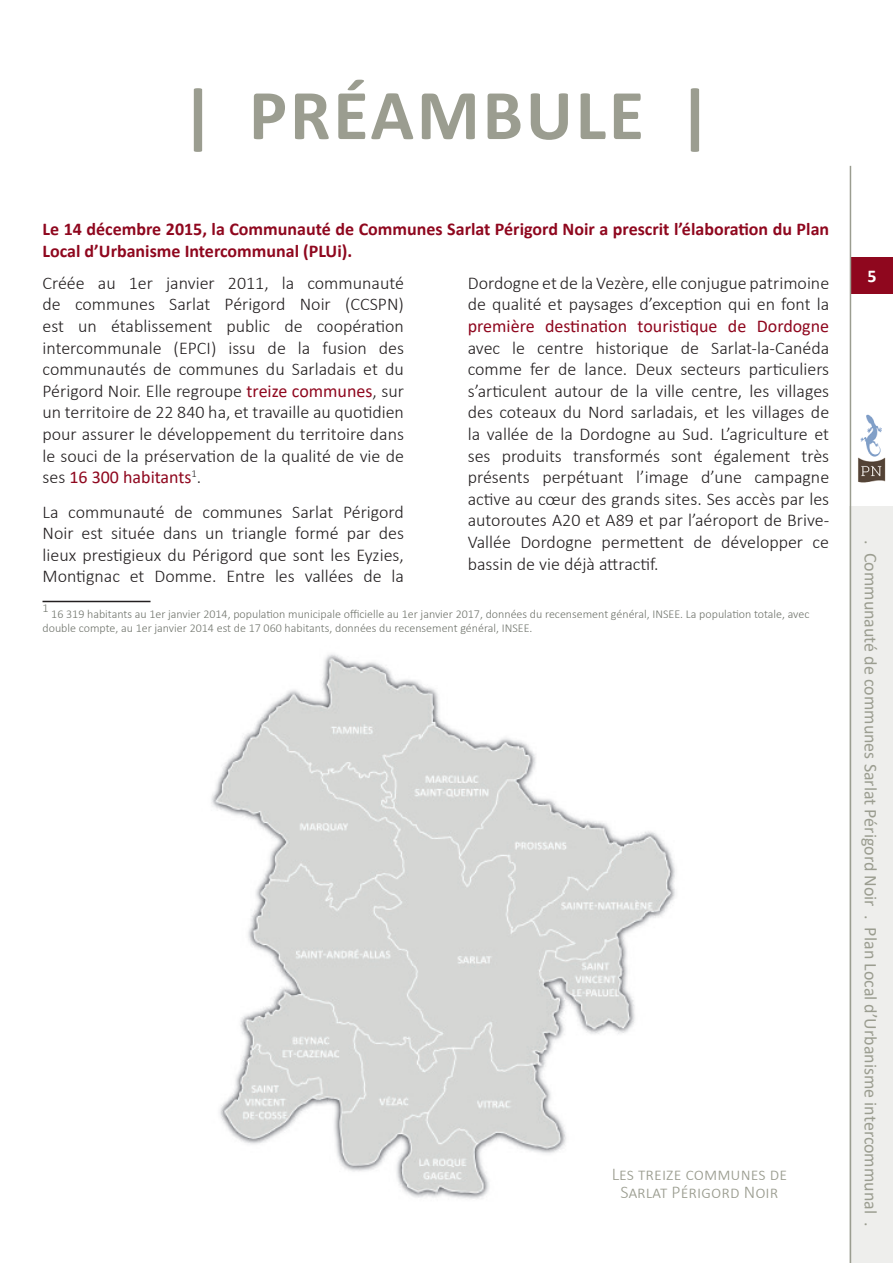
<style>
.page{position:relative;width:893px;height:1263px;background:#fff}
.page>*{position:absolute;margin:0;border:0;box-sizing:border-box;transform-origin:0 0}
.AXE_PADD{font:700 72px "Calibri";letter-spacing:.04em;color:#9b9d90}
.t1{font:300 18px/21.6px "Calibri";color:#231f20;text-align:justify}
.t2{font:700 18px/22.5px "Calibri";color:#8f071e}
.t3{font:18px "Calibri";color:#9b9d90}
.t4{font:300 18px "Calibri";color:#9b9d90}
.t5{font:700 18px "Calibri";color:#fff}
.t6{font:300 12px/13.5px "Calibri";color:#70746c}
.s1{font-weight:400;color:#8f071e}
</style>
<div class="page">
<div style="left:850px;top:507px;width:43px;height:756px;background:#eeeeec"></div>
<img style="left:858px;top:414px;width:28px;height:69px">
<div style="left:851px;top:257px;width:42px;height:36px;background:#8f071e"></div>
<hr style="left:850px;top:166px;width:1px;height:1097px;background:#9b9d90">
<hr style="left:43px;top:601px;width:108px;height:1px;background:#231f20">
<img style="left:211px;top:654px;width:464px;height:545px">
<p class="AXE_PADD" style="left:181px;top:64px;width:533px">| PRÉAMBULE |</p>
<p class="t2" style="left:43px;top:217px;width:788px">Le 14 décembre 2015, la Communauté de Communes Sarlat Périgord Noir a prescrit l’élaboration du Plan<br>Local d’Urbanisme Intercommunal (PLUi).</p>
<p class="t1" style="left:468px;top:272px;width:363px">Dordogne et de la Vezère, elle conjugue patrimoine de qualité et paysages d’exception qui en font la <span class="s1">première destination touristique de Dordogne </span>avec le centre historique de Sarlat-la-Canéda comme fer de lance. Deux secteurs particuliers s’articulent autour de la ville centre, les villages des coteaux du Nord sarladais, et les villages de la vallée de la Dordogne au Sud. L’agriculture et ses produits transformés sont également très présents perpétuant l’image d’une campagne active au cœur des grands sites. Ses accès par les autoroutes A20 et A89 et par l’aéroport de Brive-Vallée Dordogne permettent de développer ce bassin de vie déjà attractif.</p>
<p class="t1" style="left:43px;top:272px;width:363px">Créée au 1er janvier 2011, la communauté de communes Sarlat Périgord Noir (CCSPN) est un établissement public de coopération intercommunale (EPCI) issu de la fusion des communautés de communes du Sarladais et du Périgord Noir. Elle regroupe <span class="s1">treize communes</span>, sur un territoire de 22 840 ha, et travaille au quotidien pour assurer le développement du territoire dans le souci de la préservation de la qualité de vie de ses <span class="s1">16 300 habitants</span><sup>1</sup>.</p>
<p class="t1" style="left:43px;top:501px;width:363px">La communauté de communes Sarlat Périgord Noir est située dans un triangle formé par des lieux prestigieux du Périgord que sont les Eyzies, Montignac et Domme. Entre les vallées de la</p>
<p class="t6" style="left:43px;top:601px;width:8px">1</p>
<p class="t6" style="left:43px;top:607px;width:768px;text-indent:9px">16 319 habitants au 1er janvier 2014, population municipale officielle au 1er janvier 2017, données du recensement général, INSEE. La population totale, avec double compte, au 1er janvier 2014 est de 17 060 habitants, données du recensement général, INSEE.</p>
<p class="t4" style="left:612px;top:1162px;width:177px">Les treize communes de</p>
<p class="t4" style="left:621px;top:1180px;width:159px">Sarlat Périgord Noir</p>
<p class="t5" style="left:867px;top:263px;width:11px">5</p>
<p class="t3" style="left:883px;top:540px;width:688px;rotate:90deg">. Communauté de communes Sarlat Périgord Noir . Plan Local d’Urbanisme intercommunal .</p>
</div>
